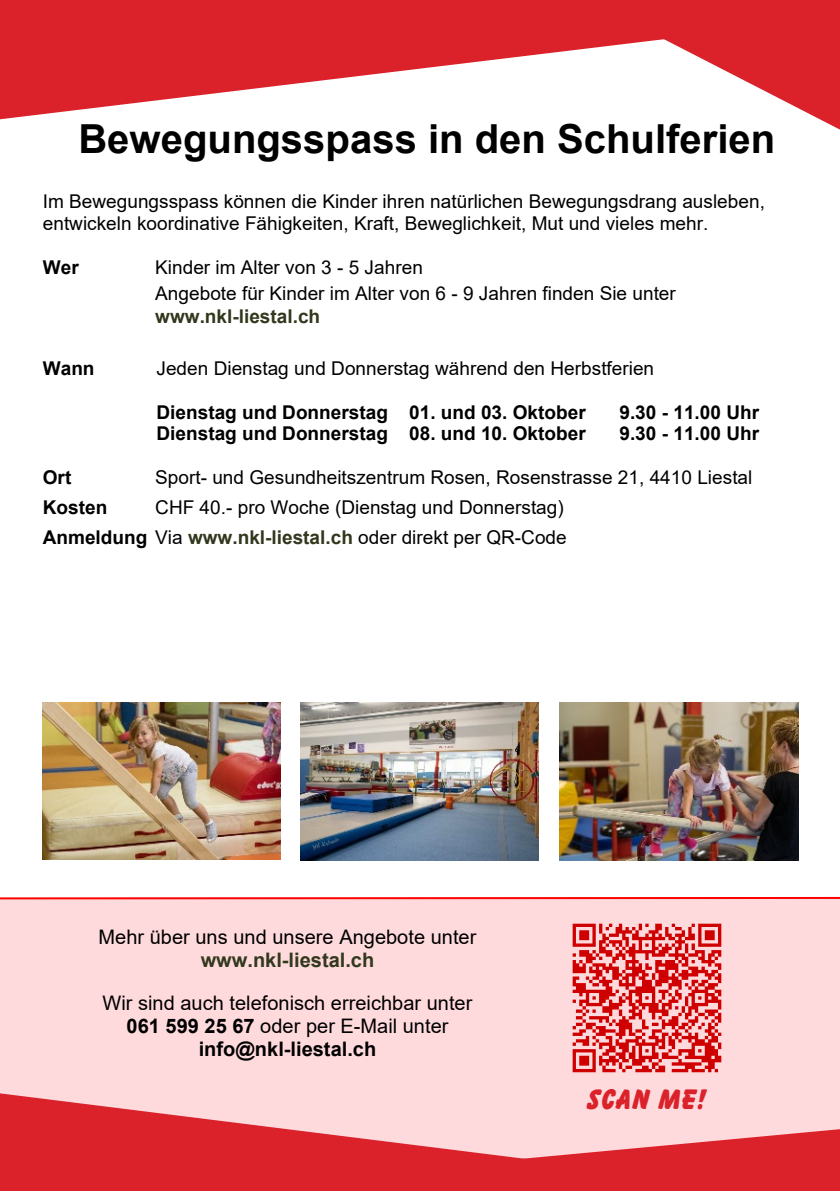
<style>
.page{position:relative;width:840px;height:1191px;background:#fff}
.page>*{position:absolute;margin:0;border:0;box-sizing:border-box;transform-origin:0 0}
.t1{font:700 40px "Arial";color:#000}
.t2{font:27.2px "Balloonist SF Bold";color:#db222b}
.t3{font:20px/23px "Arial";color:#000;text-align:center}
.t4{font:700 20px "Arial";color:#32381d}
.t5{font:19px/21.8px "Arial";color:#000}
.t6{font:700 19px "Arial";color:#000}
.t7{font:700 19px "Arial";color:#32381d}
.s1{font-weight:700}
.s2{font-weight:700;color:#32381d}
</style>
<div class="page">
<img style="left:559px;top:702px;width:238px;height:159px">
<svg style="left:0;top:0;width:839px;height:129px;fill:#db222b"></svg>
<div style="left:0;top:897px;width:839px;height:194px;background:#ffdadd"></div>
<svg style="left:0;top:1091px;width:839px;height:100px;background:#ea6e75"></svg>
<svg style="left:572px;top:923px;width:149px;height:149px;background:#e56768"></svg>
<img style="left:42px;top:702px;width:238px;height:157px">
<img style="left:300px;top:702px;width:238px;height:159px">
<h1 class="t1" style="left:78px;top:124px;width:698px">Bewegungsspass in den Schulferien</h1>
<p class="t5" style="left:43px;top:193px;width:723px">Im Bewegungsspass können die Kinder ihren natürlichen Bewegungsdrang ausleben, entwickeln koordinative Fähigkeiten, Kraft, Beweglichkeit, Mut und vieles mehr.</p>
<p class="t6" style="left:43px;top:260px;width:37px">Wer</p>
<p class="t5" style="left:155px;top:256px;width:522px;line-height:25.8px">Kinder im Alter von 3 - 5 Jahren<br>Angebote für Kinder im Alter von 6 - 9 Jahren finden Sie unter</p>
<p class="t7" style="left:155px;top:309px;width:166px">www.nkl-liestal.ch</p>
<p class="t6" style="left:43px;top:361px;width:53px">Wann</p>
<p class="t5" style="left:156px;top:359px;width:499px">Jeden Dienstag und Donnerstag während den Herbstferien</p>
<p class="t6" style="left:156px;top:405px;width:430px">Dienstag und Donnerstag 01. und 03. Oktober</p>
<p class="t6" style="left:619px;top:405px;width:141px">9.30 - 11.00 Uhr</p>
<p class="t6" style="left:156px;top:426px;width:430px">Dienstag und Donnerstag 08. und 10. Oktober</p>
<p class="t6" style="left:619px;top:426px;width:141px">9.30 - 11.00 Uhr</p>
<p class="t6" style="left:43px;top:470px;width:30px">Ort</p>
<p class="t5" style="left:155px;top:468px;width:598px">Sport- und Gesundheitszentrum Rosen, Rosenstrasse 21, 4410 Liestal</p>
<p class="t6" style="left:43px;top:500px;width:66px">Kosten</p>
<p class="t5" style="left:43px;top:494px;width:525px;line-height:29.8px;text-align:right">CHF 40.- pro Woche (Dienstag und Donnerstag)<br><span class="s1">Anmeldung</span> Via <span class="s2">www.nkl-liestal.ch</span> oder direkt per QR-Code</p>
<p class="t3" style="left:98px;top:927px;width:379px">Mehr über uns und unsere Angebote unter</p>
<p class="t4" style="left:200px;top:952px;width:175px">www.nkl-liestal.ch</p>
<p class="t3" style="left:102px;top:993px;width:371px">Wir sind auch telefonisch erreichbar unter<br><span class="s1">061 599 25 67</span> oder per E-Mail unter <span class="s1">info@nkl-liestal.ch</span></p>
<h2 class="t2" style="left:584px;top:1089px;width:121px">SCAN ME!</h2>
</div>
